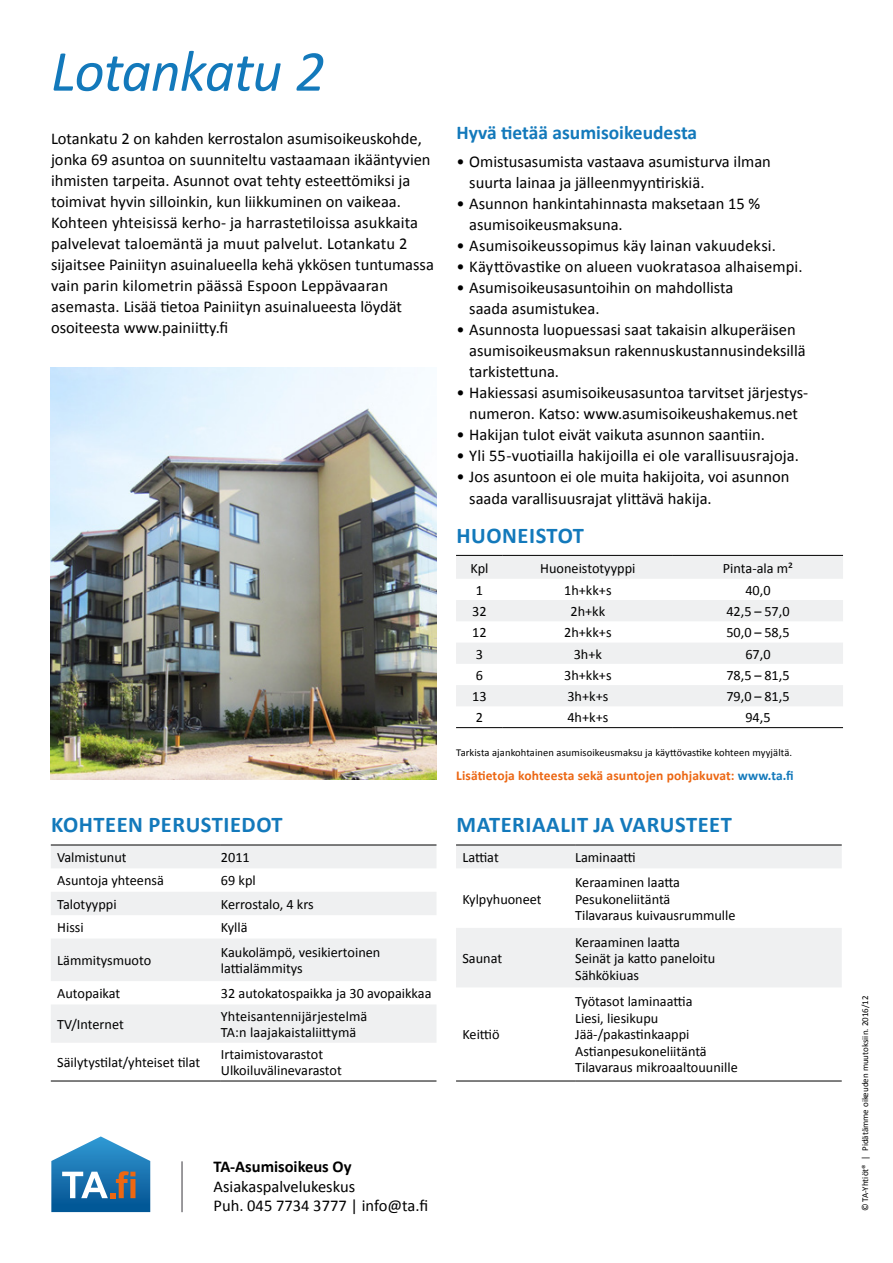
<style>
.page{position:relative;width:893px;height:1263px;background:#fff}
.page>*{position:absolute;margin:0;border:0;box-sizing:border-box;transform-origin:0 0}
.Otsikko1{font:italic 58.5px "Calibri";letter-spacing:-.02em;color:#1379bb}
.Otsikko_2{font:700 22.5px "Calibri";letter-spacing:.025em;color:#1379bb}
.Väliotsikko{font:700 19.5px "Calibri";color:#1379bb}
.leipis_bullets{font:16.5px/21px "Calibri";color:#000}
.leipis{font:16.5px/21px "Calibri";color:#000}
.yhteystiedot{font:16.5px "Calibri";color:#000}
.yhteystiedot-2{font:700 16.5px "Calibri";color:#000}
.taulukko_vasen_tasa{font:14.25px/16.5px "Calibri";color:#000}
.taulukko_keskitetty{font:14.25px "Calibri";color:#000}
.teksti_7pt{font:700 13.5px "Calibri";letter-spacing:.01em;color:#ec6713}
.teksti_7pt-2{font:10.5px "Calibri";letter-spacing:.01em;color:#000}
.teksti_6pt{font:9px "Calibri";color:#000}
.s1{color:#1379bb}
</style>
<div class="page">
<svg style="left:456px;top:846px;width:386px;height:141px;fill:#eff0f1"></svg>
<hr style="left:456px;top:845px;width:119px;height:1px;background:#000">
<hr style="left:575px;top:845px;width:267px;height:1px;background:#000">
<hr style="left:456px;top:1080px;width:119px;height:1px;background:#000">
<hr style="left:575px;top:1080px;width:267px;height:1px;background:#000">
<svg style="left:456px;top:556px;width:387px;height:150px;fill:#eff0f1"></svg>
<hr style="left:456px;top:555px;width:47px;height:1px;background:#000">
<hr style="left:503px;top:555px;width:170px;height:1px;background:#000">
<hr style="left:673px;top:555px;width:170px;height:1px;background:#000">
<hr style="left:456px;top:727px;width:47px;height:1px;background:#000">
<hr style="left:503px;top:727px;width:170px;height:1px;background:#000">
<hr style="left:673px;top:727px;width:170px;height:1px;background:#000">
<svg style="left:51px;top:846px;width:385px;height:197px;fill:#eff0f1"></svg>
<hr style="left:51px;top:845px;width:170px;height:1px;background:#000">
<hr style="left:221px;top:845px;width:215px;height:1px;background:#000">
<hr style="left:51px;top:1080px;width:170px;height:1px;background:#000">
<hr style="left:221px;top:1080px;width:215px;height:1px;background:#000">
<svg style="left:51px;top:1136px;width:99px;height:76px"></svg>
<hr style="left:181px;top:1161px;width:2px;height:51px;background:#757378">
<img style="left:51px;top:368px;width:385px;height:412px">
<p class="Otsikko1" style="left:51px;top:31px;width:276px">Lotankatu 2</p>
<p class="leipis" style="left:51px;top:128px;width:381px">Lotankatu 2 on kahden kerrostalon asumisoikeuskohde, jonka 69 asuntoa on suunniteltu vastaamaan ikääntyvien ihmisten tarpeita. Asunnot ovat tehty esteettömiksi ja toimivat hyvin silloinkin, kun liikkuminen on vaikeaa.</p>
<p class="leipis" style="left:51px;top:212px;width:384px">Kohteen yhteisissä kerho- ja harrastetiloissa asukkaita palvelevat taloemäntä ja muut palvelut. Lotankatu 2 sijaitsee Painiityn asuinalueella kehä ykkösen tuntumassa vain parin kilometrin päässä Espoon Leppävaaran asemasta. Lisää tietoa Painiityn asuinalueesta löydät osoiteesta www.painiitty.fi</p>
<p class="Otsikko_2" style="left:51px;top:810px;width:233px">KOHTEEN PERUSTIEDOT</p>
<p class="taulukko_vasen_tasa" style="left:57px;top:849px;width:71px">Valmistunut</p>
<p class="taulukko_vasen_tasa" style="left:221px;top:849px;width:30px">2011</p>
<p class="taulukko_vasen_tasa" style="left:57px;top:872px;width:108px">Asuntoja yhteensä</p>
<p class="taulukko_vasen_tasa" style="left:221px;top:872px;width:36px">69 kpl</p>
<p class="taulukko_vasen_tasa" style="left:57px;top:896px;width:61px">Talotyyppi</p>
<p class="taulukko_vasen_tasa" style="left:221px;top:896px;width:94px">Kerrostalo, 4 krs</p>
<p class="taulukko_vasen_tasa" style="left:57px;top:919px;width:28px">Hissi</p>
<p class="taulukko_vasen_tasa" style="left:221px;top:919px;width:28px">Kyllä</p>
<p class="taulukko_vasen_tasa" style="left:57px;top:952px;width:96px">Lämmitysmuoto</p>
<p class="taulukko_vasen_tasa" style="left:221px;top:944px;width:161px">Kaukolämpö, vesikiertoinen lattialämmitys</p>
<p class="taulukko_vasen_tasa" style="left:57px;top:985px;width:65px">Autopaikat</p>
<p class="taulukko_vasen_tasa" style="left:221px;top:985px;width:212px">32 autokatospaikka ja 30 avopaikkaa</p>
<p class="taulukko_vasen_tasa" style="left:57px;top:1016px;width:68px">TV/Internet</p>
<p class="taulukko_vasen_tasa" style="left:221px;top:1008px;width:148px">Yhteisantennijärjestelmä</p>
<p class="taulukko_vasen_tasa" style="left:221px;top:1024px;width:137px">TA:n laajakaistaliittymä</p>
<p class="taulukko_vasen_tasa" style="left:57px;top:1054px;width:145px">Säilytystilat/yhteiset tilat</p>
<p class="taulukko_vasen_tasa" style="left:221px;top:1046px;width:104px">Irtaimistovarastot</p>
<p class="taulukko_vasen_tasa" style="left:221px;top:1062px;width:122px">Ulkoiluvälinevarastot</p>
<p class="Väliotsikko" style="left:456px;top:120px;width:242px">Hyvä tietää asumisoikeudesta</p>
<p class="leipis_bullets" style="left:469px;top:152px;width:303px;text-indent:-13px">• Omistusasumista vastaava asumisturva ilman suurta lainaa ja jälleenmyyntiriskiä.</p>
<p class="leipis_bullets" style="left:469px;top:194px;width:293px;text-indent:-13px">• Asunnon hankintahinnasta maksetaan 15 % asumisoikeusmaksuna.</p>
<p class="leipis_bullets" style="left:456px;top:236px;width:321px">• Asumisoikeussopimus käy lainan vakuudeksi.</p>
<p class="leipis_bullets" style="left:456px;top:257px;width:348px">• Käyttövastike on alueen vuokratasoa alhaisempi.</p>
<p class="leipis_bullets" style="left:469px;top:278px;width:266px;text-indent:-13px">• Asumisoikeusasuntoihin on mahdollista saada asumistukea.</p>
<p class="leipis_bullets" style="left:469px;top:320px;width:338px;text-indent:-13px">• Asunnosta luopuessasi saat takaisin alkuperäisen asumisoikeusmaksun rakennuskustannusindeksillä tarkistettuna.</p>
<p class="leipis_bullets" style="left:456px;top:383px;width:353px;text-align:center">• Hakiessasi asumisoikeusasuntoa tarvitset järjestys&shy;numeron. Katso: www.asumisoikeushakemus.net</p>
<p class="leipis_bullets" style="left:456px;top:425px;width:310px">• Hakijan tulot eivät vaikuta asunnon saantiin.</p>
<p class="leipis_bullets" style="left:456px;top:446px;width:344px">• Yli 55-vuotiailla hakijoilla ei ole varallisuusrajoja.</p>
<p class="leipis_bullets" style="left:469px;top:467px;width:322px;text-indent:-13px">• Jos asuntoon ei ole muita hakijoita, voi asunnon saada varallisuusrajat ylittävä hakija.</p>
<p class="Otsikko_2" style="left:456px;top:521px;width:129px">HUONEISTOT</p>
<p class="taulukko_keskitetty" style="left:470px;top:559px;width:19px">Kpl</p>
<p class="taulukko_keskitetty" style="left:540px;top:559px;width:97px">Huoneistotyyppi</p>
<p class="taulukko_keskitetty" style="left:723px;top:559px;width:72px">Pinta-ala m²</p>
<p class="taulukko_keskitetty" style="left:476px;top:581px;width:9px">1</p>
<p class="taulukko_keskitetty" style="left:564px;top:581px;width:49px">1h+kk+s</p>
<p class="taulukko_keskitetty" style="left:745px;top:581px;width:27px">40,0</p>
<p class="taulukko_keskitetty" style="left:472px;top:602px;width:16px">32</p>
<p class="taulukko_keskitetty" style="left:570px;top:602px;width:36px">2h+kk</p>
<p class="taulukko_keskitetty" style="left:726px;top:602px;width:65px">42,5 – 57,0</p>
<p class="taulukko_keskitetty" style="left:472px;top:623px;width:16px">12</p>
<p class="taulukko_keskitetty" style="left:564px;top:623px;width:49px">2h+kk+s</p>
<p class="taulukko_keskitetty" style="left:726px;top:623px;width:65px">50,0 – 58,5</p>
<p class="taulukko_keskitetty" style="left:476px;top:645px;width:9px">3</p>
<p class="taulukko_keskitetty" style="left:574px;top:645px;width:30px">3h+k</p>
<p class="taulukko_keskitetty" style="left:745px;top:645px;width:27px">67,0</p>
<p class="taulukko_keskitetty" style="left:476px;top:666px;width:9px">6</p>
<p class="taulukko_keskitetty" style="left:564px;top:666px;width:49px">3h+kk+s</p>
<p class="taulukko_keskitetty" style="left:726px;top:666px;width:65px">78,5 – 81,5</p>
<p class="taulukko_keskitetty" style="left:472px;top:687px;width:16px">13</p>
<p class="taulukko_keskitetty" style="left:567px;top:687px;width:42px">3h+k+s</p>
<p class="taulukko_keskitetty" style="left:726px;top:687px;width:65px">79,0 – 81,5</p>
<p class="taulukko_keskitetty" style="left:476px;top:708px;width:9px">2</p>
<p class="taulukko_keskitetty" style="left:567px;top:708px;width:42px">4h+k+s</p>
<p class="taulukko_keskitetty" style="left:745px;top:708px;width:27px">94,5</p>
<p class="teksti_7pt-2" style="left:456px;top:745px;width:337px">Tarkista ajankohtainen asumisoikeusmaksu ja käyttövastike kohteen myyjältä.</p>
<p class="teksti_7pt" style="left:456px;top:766px;width:339px">Lisätietoja kohteesta sekä asuntojen pohjakuvat: <span class="s1">www.ta.fi</span></p>
<p class="Otsikko_2" style="left:456px;top:810px;width:277px">MATERIAALIT JA VARUSTEET</p>
<p class="taulukko_vasen_tasa" style="left:462px;top:849px;width:38px">Lattiat</p>
<p class="taulukko_vasen_tasa" style="left:575px;top:849px;width:62px">Laminaatti</p>
<p class="taulukko_vasen_tasa" style="left:462px;top:890px;width:81px">Kylpyhuoneet</p>
<p class="taulukko_vasen_tasa" style="left:575px;top:874px;width:106px">Keraaminen laatta</p>
<p class="taulukko_vasen_tasa" style="left:575px;top:890px;width:97px">Pesukoneliitäntä</p>
<p class="taulukko_vasen_tasa" style="left:575px;top:907px;width:162px">Tilavaraus kuivausrummulle</p>
<p class="taulukko_vasen_tasa" style="left:462px;top:950px;width:41px">Saunat</p>
<p class="taulukko_vasen_tasa" style="left:462px;top:1026px;width:39px">Keittiö</p>
<p class="taulukko_vasen_tasa" style="left:575px;top:933px;width:106px">Keraaminen laatta</p>
<p class="taulukko_vasen_tasa" style="left:575px;top:950px;width:142px">Seinät ja katto paneloitu</p>
<p class="taulukko_vasen_tasa" style="left:575px;top:966px;width:65px">Sähkökiuas</p>
<p class="taulukko_vasen_tasa" style="left:575px;top:993px;width:119px">Työtasot laminaattia</p>
<p class="taulukko_vasen_tasa" style="left:575px;top:1010px;width:85px">Liesi, liesikupu</p>
<p class="taulukko_vasen_tasa" style="left:575px;top:1026px;width:116px">Jää-/pakastinkaappi</p>
<p class="taulukko_vasen_tasa" style="left:575px;top:1043px;width:133px">Astianpesukoneliitäntä</p>
<p class="taulukko_vasen_tasa" style="left:575px;top:1059px;width:164px">Tilavaraus mikroaaltouunille</p>
<p class="yhteystiedot-2" style="left:214px;top:1156px;width:140px">TA-Asumisoikeus Oy</p>
<p class="yhteystiedot" style="left:214px;top:1176px;width:143px">Asiakaspalvelukeskus</p>
<p class="yhteystiedot" style="left:214px;top:1195px;width:216px">Puh. 045 7734 3777 | info@ta.fi</p>
<p class="teksti_6pt" style="left:859px;top:1211px;width:217px;rotate:-90deg">© TA-Yhtiöt® | Pidätämme oikeuden muutoksiin. 2016/12</p>
</div>
